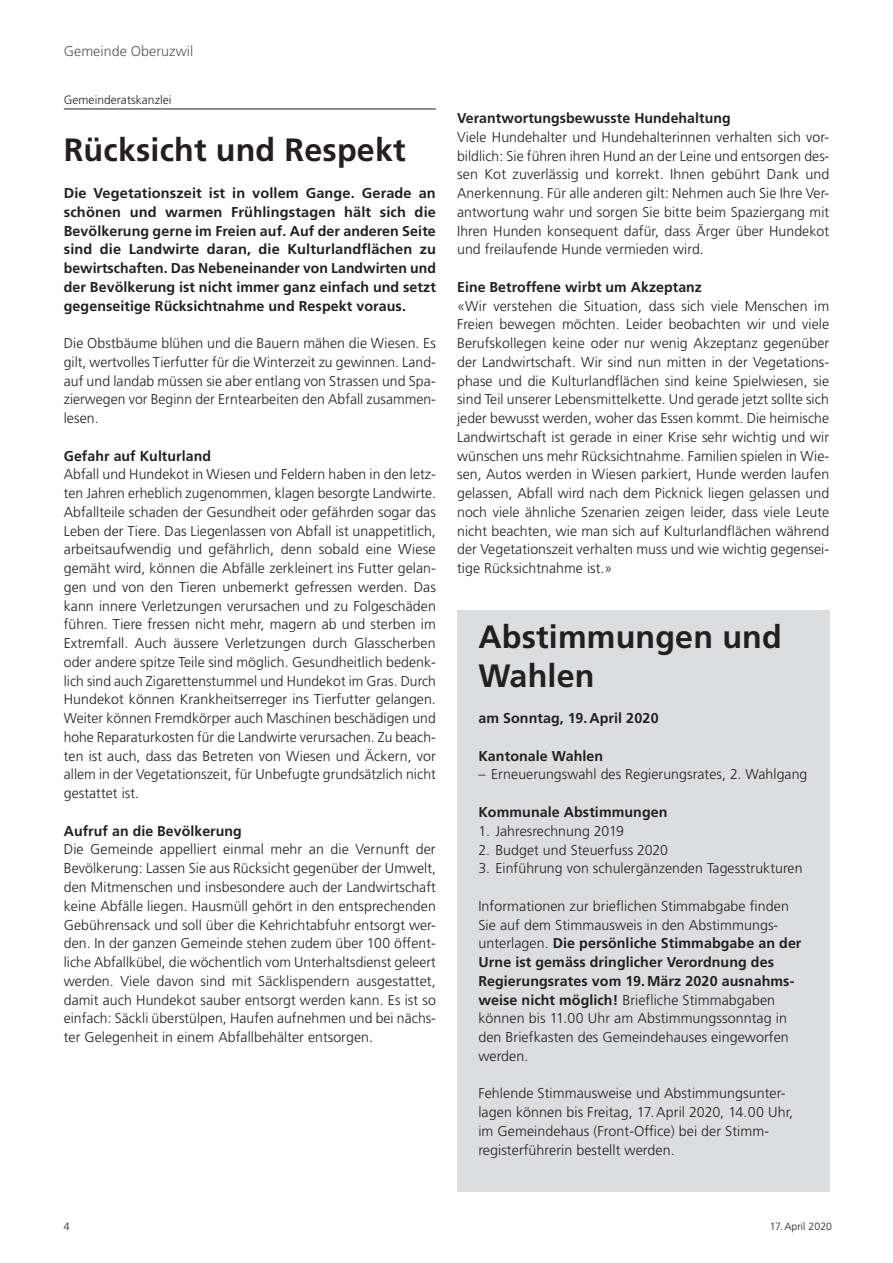
<style>
.page{position:relative;width:893px;height:1263px;background:#fff}
.page>*{position:absolute;margin:0;border:0;box-sizing:border-box;transform-origin:0 0}
.t1{font:700 32.25px/39px "Frutiger LT Std";letter-spacing:.005em;color:#231f20}
.t2{font:300 14.25px/18.8px "Frutiger LT Std";letter-spacing:.005em;color:#231f20;text-align:justify}
.t3{font:700 14.25px/18.8px "Frutiger LT Std";letter-spacing:.005em;color:#231f20;text-align:justify}
.t4{font:300 14.25px "Frutiger LT Std";letter-spacing:.005em;color:#57585a}
.t5{font:300 12px "Frutiger LT Std";letter-spacing:.005em;color:#231f20}
.t6{font:300 10.5px "Frutiger LT Std";letter-spacing:.005em;color:#231f20}
.s1{font-weight:700}
</style>
<div class="page">
<hr style="left:64px;top:109px;width:372px;height:1px;background:#231f20">
<div style="left:457px;top:611px;width:372px;height:581px;background:#dcdddf"></div>
<p class="t4" style="left:64px;top:43px;width:131px">Gemeinde Oberuzwil</p>
<p class="t5" style="left:64px;top:93px;width:109px">Gemeinderatskanzlei</p>
<h1 class="t1" style="left:64px;top:130px;width:343px">Rücksicht und Respekt</h1>
<p class="t3" style="left:64px;top:184px;width:374px">Die Vegetationszeit ist in vollem Gange. Gerade an schönen und warmen Frühlingstagen hält sich die Bevölkerung gerne im Freien auf. Auf der anderen Seite sind die Landwirte daran, die Kulturlandflächen zu bewirtschaften. Das Nebeneinander von Landwirten und der Bevölkerung ist nicht immer ganz einfach und setzt gegenseitige Rücksichtnahme und Respekt voraus.</p>
<p class="t2" style="left:64px;top:334px;width:374px">Die Obstbäume blühen und die Bauern mähen die Wiesen. Es gilt, wertvolles Tierfutter für die Winterzeit zu gewinnen. Land&shy;auf und landab müssen sie aber entlang von Strassen und Spa&shy;zierwegen vor Beginn der Erntearbeiten den Abfall zusammen&shy;lesen.</p>
<p class="t3" style="left:64px;top:446px;width:149px">Gefahr auf Kulturland</p>
<p class="t2" style="left:64px;top:465px;width:374px">Abfall und Hundekot in Wiesen und Feldern haben in den letz&shy;ten Jahren erheblich zugenommen, klagen besorgte Landwirte.<br>Abfallteile schaden der Gesundheit oder gefährden sogar das Leben der Tiere. Das Liegenlassen von Abfall ist unappetitlich, arbeitsaufwendig und gefährlich, denn sobald eine Wiese gemäht wird, können die Abfälle zerkleinert ins Futter gelan&shy;gen und von den Tieren unbemerkt gefressen werden. Das kann innere Verletzungen verursachen und zu Folgeschäden führen. Tiere fressen nicht mehr, magern ab und sterben im Extremfall. Auch äussere Verletzungen durch Glasscherben oder andere spitze Teile sind möglich. Gesundheitlich bedenk&shy;lich sind auch Zigarettenstummel und Hundekot im Gras. Durch Hundekot können Krankheitserreger ins Tierfutter gelangen.<br>Weiter können Fremdkörper auch Maschinen beschädigen und hohe Reparaturkosten für die Landwirte verursachen. Zu beach&shy;ten ist auch, dass das Betreten von Wiesen und Äckern, vor allem in der Vegetationszeit, für Unbefugte grundsätzlich nicht gestattet ist.</p>
<p class="t3" style="left:64px;top:821px;width:180px">Aufruf an die Bevölkerung</p>
<p class="t2" style="left:64px;top:840px;width:374px">Die Gemeinde appelliert einmal mehr an die Vernunft der Bevölkerung: Lassen Sie aus Rücksicht gegenüber der Umwelt, den Mitmenschen und insbesondere auch der Landwirtschaft keine Abfälle liegen. Hausmüll gehört in den entsprechenden Gebührensack und soll über die Kehrichtabfuhr entsorgt wer&shy;den. In der ganzen Gemeinde stehen zudem über 100 öffent&shy;liche Abfallkübel, die wöchentlich vom Unterhaltsdienst geleert werden. Viele davon sind mit Säcklispendern ausgestattet, damit auch Hundekot sauber entsorgt werden kann. Es ist so einfach: Säckli überstülpen, Haufen aufnehmen und bei nächs&shy;ter Gelegenheit in einem Abfallbehälter entsorgen.</p>
<p class="t3" style="left:457px;top:109px;width:275px">Verantwortungsbewusste Hundehaltung</p>
<p class="t2" style="left:457px;top:128px;width:374px">Viele Hundehalter und Hundehalterinnen verhalten sich vor&shy;bildlich: Sie führen ihren Hund an der Leine und entsorgen des&shy;sen Kot zuverlässig und korrekt. Ihnen gebührt Dank und Anerkennung. Für alle anderen gilt: Nehmen auch Sie Ihre Ver&shy;antwortung wahr und sorgen Sie bitte beim Spaziergang mit Ihren Hunden konsequent dafür, dass Ärger über Hundekot und freilaufende Hunde vermieden wird.</p>
<p class="t3" style="left:457px;top:278px;width:246px">Eine Betroffene wirbt um Akzeptanz</p>
<p class="t2" style="left:457px;top:297px;width:374px">«Wir verstehen die Situation, dass sich viele Menschen im Freien bewegen möchten. Leider beobachten wir und viele Berufskollegen keine oder nur wenig Akzeptanz gegenüber der Landwirtschaft. Wir sind nun mitten in der Vegetations&shy;phase und die Kulturlandflächen sind keine Spielwiesen, sie sind Teil unserer Lebensmittelkette. Und gerade jetzt sollte sich jeder bewusst werden, woher das Essen kommt. Die heimische Landwirtschaft ist gerade in einer Krise sehr wichtig und wir wünschen uns mehr Rücksichtnahme. Familien spielen in Wie&shy;sen, Autos werden in Wiesen parkiert, Hunde werden laufen gelassen, Abfall wird nach dem Picknick liegen gelassen und noch viele ähnliche Szenarien zeigen leider, dass viele Leute nicht beachten, wie man sich auf Kulturlandflächen während der Vegetationszeit verhalten muss und wie wichtig gegensei&shy;tige Rücksichtnahme ist.»</p>
<h1 class="t1" style="left:478px;top:618px;width:305px">Abstimmungen und<br>Wahlen</h1>
<p class="t3" style="left:478px;top:709px;width:182px">am Sonntag, 19.April 2020</p>
<p class="t3" style="left:478px;top:746px;width:126px">Kantonale Wahlen</p>
<p class="t2" style="left:478px;top:765px;width:331px">– Erneuerungswahl des Regierungsrates, 2. Wahlgang</p>
<p class="t3" style="left:478px;top:803px;width:191px">Kommunale Abstimmungen</p>
<p class="t2" style="left:478px;top:822px;width:147px">1. Jahresrechnung 2019</p>
<p class="t2" style="left:478px;top:840px;width:191px">2. Budget und Steuerfuss 2020</p>
<p class="t2" style="left:478px;top:859px;width:326px">3. Einführung von schulergänzenden Tagesstrukturen</p>
<p class="t2" style="left:478px;top:897px;width:325px;text-align:left">Informationen zur brieflichen Stimmabgabe finden Sie auf dem Stimmausweis in den Abstimmungs&shy;unterlagen. <span class="s1">Die persönliche Stimmabgabe an der Urne ist gemäss dringlicher Verordnung des Regierungsrates vom 19.März 2020 ausnahms&shy;weise nicht möglich!</span> Briefliche Stimmabgaben können bis 11.00 Uhr am Abstimmungssonntag in den Briefkasten des Gemeindehauses eingeworfen werden.</p>
<p class="t2" style="left:478px;top:1084px;width:316px;text-align:left">Fehlende Stimmausweise und Abstimmungsunter&shy;lagen können bis Freitag, 17.April 2020, 14.00 Uhr, im Gemeindehaus (Front-Office) bei der Stimm&shy;registerführerin bestellt werden.</p>
<p class="t6" style="left:64px;top:1220px;width:7px">4</p>
<p class="t6" style="left:770px;top:1220px;width:64px">17.April 2020</p>
</div>
